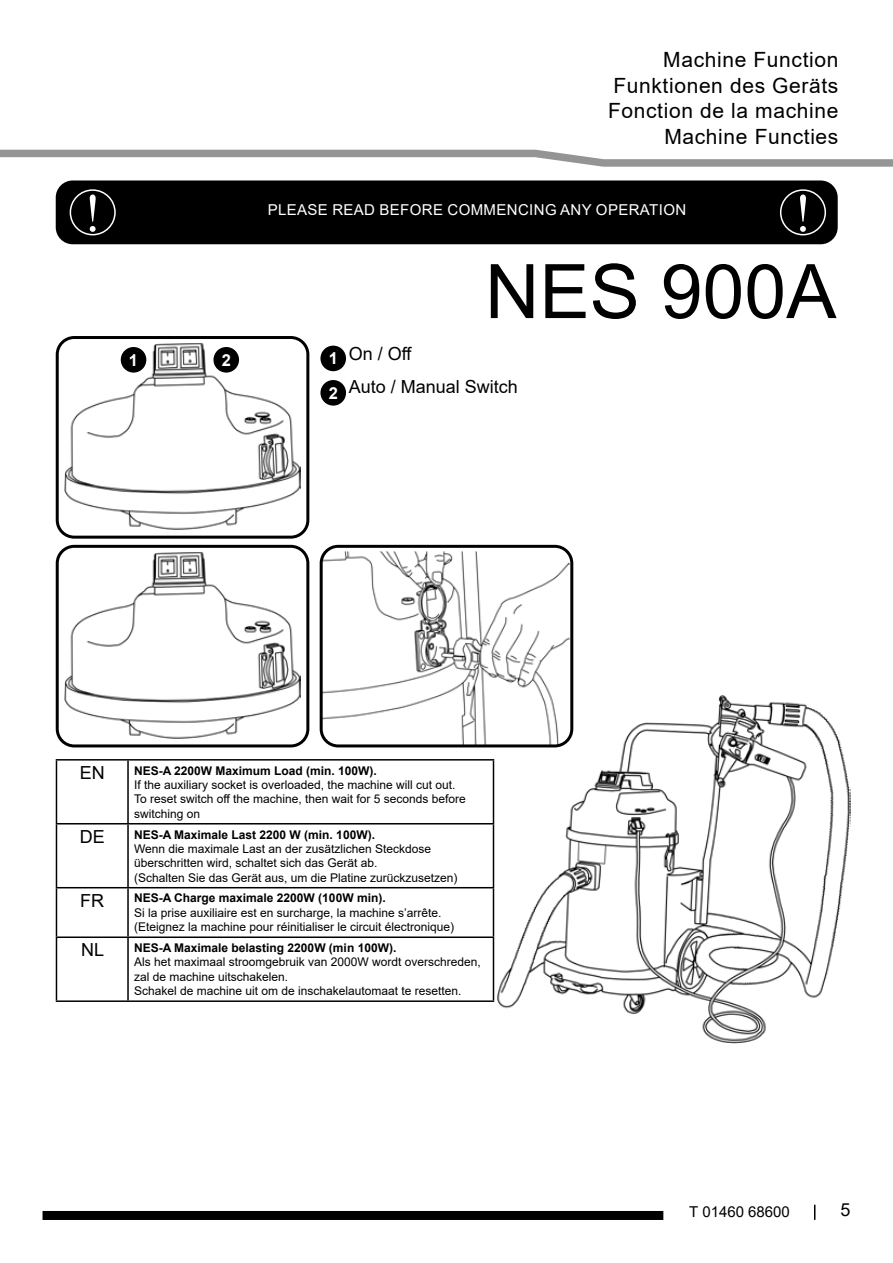
<style>
.page{position:relative;width:893px;height:1263px;background:#fff}
.page>*{position:absolute;margin:0;border:0;box-sizing:border-box;transform-origin:0 0}
.t1{font:75.3px "Arial";color:#000}
.t2{font:54px "Times New Roman";color:#fff}
.t3{font:21px/25.5px "Arial";letter-spacing:.03em;color:#000;text-align:right}
.t4{font:18px/33px "Arial";color:#000}
.t5{font:700 16.5px/34.3px "Arial";color:#fff}
.t6{font:15px "Arial";letter-spacing:.025em;color:#fff}
.t7{font:15px "Arial";color:#000}
.t8{font:12px/14.4px "Arial";color:#000}
.t9{font:700 12px "Arial";color:#000}
</style>
<div class="page">
<svg style="left:814px;top:1205px;width:1px;height:15px"></svg>
<div style="left:43px;top:1211px;width:620px;height:9px;background:#000"></div>
<div style="left:56px;top:180px;width:782px;height:64px;background:#000;border-radius:17px"></div>
<div style="left:780px;top:189px;width:46px;height:46px;border:2px solid #fff;border-radius:50%"></div>
<div style="left:70px;top:189px;width:46px;height:46px;border:2px solid #fff;border-radius:50%"></div>
<img style="left:64px;top:343px;width:237px;height:187px">
<div style="left:56px;top:336px;width:253px;height:203px;border:3px solid #000;border-radius:17px"></div>
<div style="left:213px;top:347px;width:26px;height:26px;background:#000;border-radius:50%"></div>
<div style="left:121px;top:347px;width:25px;height:26px;background:#000;border-radius:50%"></div>
<div style="left:320px;top:346px;width:26px;height:25px;background:#000;border-radius:50%"></div>
<div style="left:320px;top:380px;width:26px;height:26px;background:#000;border-radius:50%"></div>
<img style="left:64px;top:551px;width:237px;height:188px">
<div style="left:56px;top:545px;width:253px;height:202px;border:3px solid #000;border-radius:17px"></div>
<img style="left:321px;top:551px;width:249px;height:195px">
<div style="left:320px;top:545px;width:253px;height:202px;border:3px solid #000;border-radius:17px"></div>
<img style="left:496px;top:694px;width:354px;height:350px">
<hr style="left:56px;top:759px;width:72px;height:1px;background:#000">
<hr style="left:56px;top:760px;width:1px;height:63px;background:#000">
<hr style="left:128px;top:759px;width:366px;height:1px;background:#000">
<hr style="left:127px;top:760px;width:2px;height:63px;background:#000">
<hr style="left:493px;top:760px;width:1px;height:63px;background:#000">
<hr style="left:56px;top:823px;width:72px;height:1px;background:#000">
<hr style="left:56px;top:824px;width:1px;height:63px;background:#000">
<hr style="left:128px;top:823px;width:366px;height:1px;background:#000">
<hr style="left:127px;top:824px;width:2px;height:63px;background:#000">
<hr style="left:493px;top:824px;width:1px;height:63px;background:#000">
<hr style="left:56px;top:887px;width:72px;height:1px;background:#000">
<hr style="left:56px;top:888px;width:1px;height:48px;background:#000">
<hr style="left:128px;top:887px;width:366px;height:1px;background:#000">
<hr style="left:127px;top:888px;width:2px;height:48px;background:#000">
<hr style="left:493px;top:888px;width:1px;height:48px;background:#000">
<hr style="left:56px;top:936px;width:72px;height:2px;background:#000">
<hr style="left:56px;top:938px;width:1px;height:62px;background:#000">
<hr style="left:128px;top:936px;width:366px;height:2px;background:#000">
<hr style="left:127px;top:938px;width:2px;height:62px;background:#000">
<hr style="left:493px;top:938px;width:1px;height:62px;background:#000">
<hr style="left:56px;top:1000px;width:72px;height:2px;background:#000">
<hr style="left:128px;top:1000px;width:366px;height:2px;background:#000">
<svg style="left:0;top:149px;width:893px;height:18px"></svg>
<h3 class="t3" style="left:608px;top:47px;width:232px">Machine Function<br>Funktionen des Geräts<br>Fonction de la machine<br>Machine Functies</h3>
<h2 class="t2" style="left:84px;top:175px;width:19px">!</h2>
<h2 class="t2" style="left:794px;top:175px;width:19px">!</h2>
<p class="t6" style="left:268px;top:199px;width:420px">PLEASE READ BEFORE COMMENCING ANY OPERATION</p>
<h1 class="t1" style="left:485px;top:240px;width:353px">NES 900A</h1>
<h3 class="t5" style="left:129px;top:343px;width:11px">1</h3>
<h3 class="t5" style="left:222px;top:343px;width:11px">2</h3>
<h3 class="t4" style="left:349px;top:337px;width:171px">On / Off<br>Auto / Manual Switch</h3>
<h3 class="t5" style="left:329px;top:342px;width:11px">1<br>2</h3>
<h3 class="t4" style="left:80px;top:756px;width:27px">EN</h3>
<p class="t9" style="left:134px;top:762px;width:244px">NES-A 2200W Maximum Load (min. 100W).</p>
<p class="t8" style="left:134px;top:777px;width:333px">If the auxiliary socket is overloaded, the machine will cut out.<br>To reset switch off the machine, then wait for 5 seconds before switching on</p>
<h3 class="t4" style="left:80px;top:820px;width:27px">DE</h3>
<p class="t9" style="left:134px;top:826px;width:242px">NES-A Maximale Last 2200 W (min. 100W).</p>
<p class="t8" style="left:134px;top:841px;width:325px">Wenn die maximale Last an der zusätzlichen Steckdose überschritten wird, schaltet sich das Gerät ab.<br>(Schalten Sie das Gerät aus, um die Platine zurückzusetzen)</p>
<h3 class="t4" style="left:80px;top:884px;width:25px">FR</h3>
<p class="t9" style="left:134px;top:890px;width:253px">NES-A Charge maximale 2200W (100W min).</p>
<p class="t8" style="left:134px;top:905px;width:322px">Si la prise auxiliaire est en surcharge, la machine s’arrête. (Eteignez la machine pour réinitialiser le circuit électronique)</p>
<h3 class="t4" style="left:81px;top:933px;width:25px">NL</h3>
<p class="t9" style="left:134px;top:939px;width:264px">NES-A Maximale belasting 2200W (min 100W).</p>
<p class="t8" style="left:134px;top:955px;width:348px">Als het maximaal stroomgebruik van 2000W wordt overschreden, zal de machine uitschakelen.<br>Schakel de machine uit om de inschakelautomaat te resetten.</p>
<p class="t7" style="left:689px;top:1201px;width:102px">T 01460 68600</p>
<h3 class="t4" style="left:840px;top:1193px;width:12px">5</h3>
</div>
